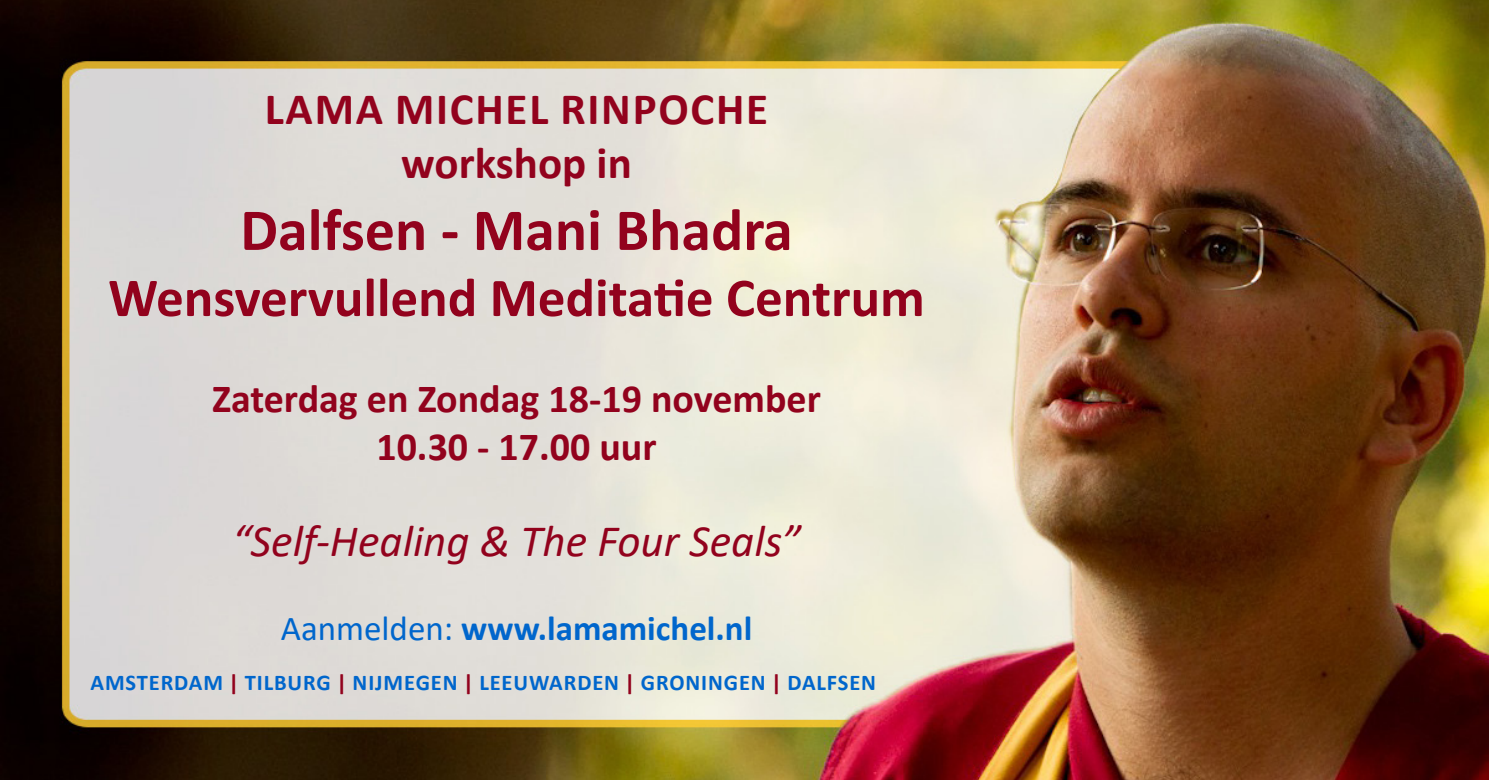
<style>
.page{position:relative;width:1489px;height:780px;background:#fff}
.page>*{position:absolute;margin:0;border:0;box-sizing:border-box;transform-origin:0 0}
.t1{font:700 60px "Calibri";color:#92021d}
.t2{font:700 55px "Calibri";color:#92021d}
.t3{font:700 45px/54px "Calibri";letter-spacing:.04em;color:#92021d;text-align:center}
.t4{font:italic 45px "Calibri";color:#92021d}
.t5{font:700 40px/48px "Calibri";color:#92021d;text-align:center}
.t6{font:700 35px "Calibri";color:#06c}
.t7{font:700 22.5px "Calibri";letter-spacing:.04em;color:#06c}
.s1{font-weight:400}
.s2{color:#92021d}
</style>
<div class="page">
<img style="left:0;top:0;width:1488px;height:780px">
<h3 class="t3" style="left:265px;top:81px;width:505px">LAMA MICHEL RINPOCHE workshop in</h3>
<h1 class="t1" style="left:240px;top:187px;width:554px">Dalfsen - Mani Bhadra</h1>
<h2 class="t2" style="left:108px;top:259px;width:818px">Wensvervullend Meditatie Centrum</h2>
<h3 class="t5" style="left:212px;top:374px;width:610px">Zaterdag en Zondag 18-19 november<br>10.30 - 17.00 uur</h3>
<h3 class="t4" style="left:232px;top:510px;width:570px">“Self-Healing &amp; The Four Seals”</h3>
<h3 class="t6" style="left:281px;top:603px;width:473px"><span class="s1">Aanmelden:</span> www.lamamichel.nl</h3>
<p class="t7" style="left:90px;top:666px;width:787px">AMSTERDAM <span class="s2">|</span> TILBURG <span class="s2">|</span> NIJMEGEN <span class="s2">|</span> LEEUWARDEN <span class="s2">|</span> GRONINGEN <span class="s2">|</span> DALFSEN</p>
</div>
